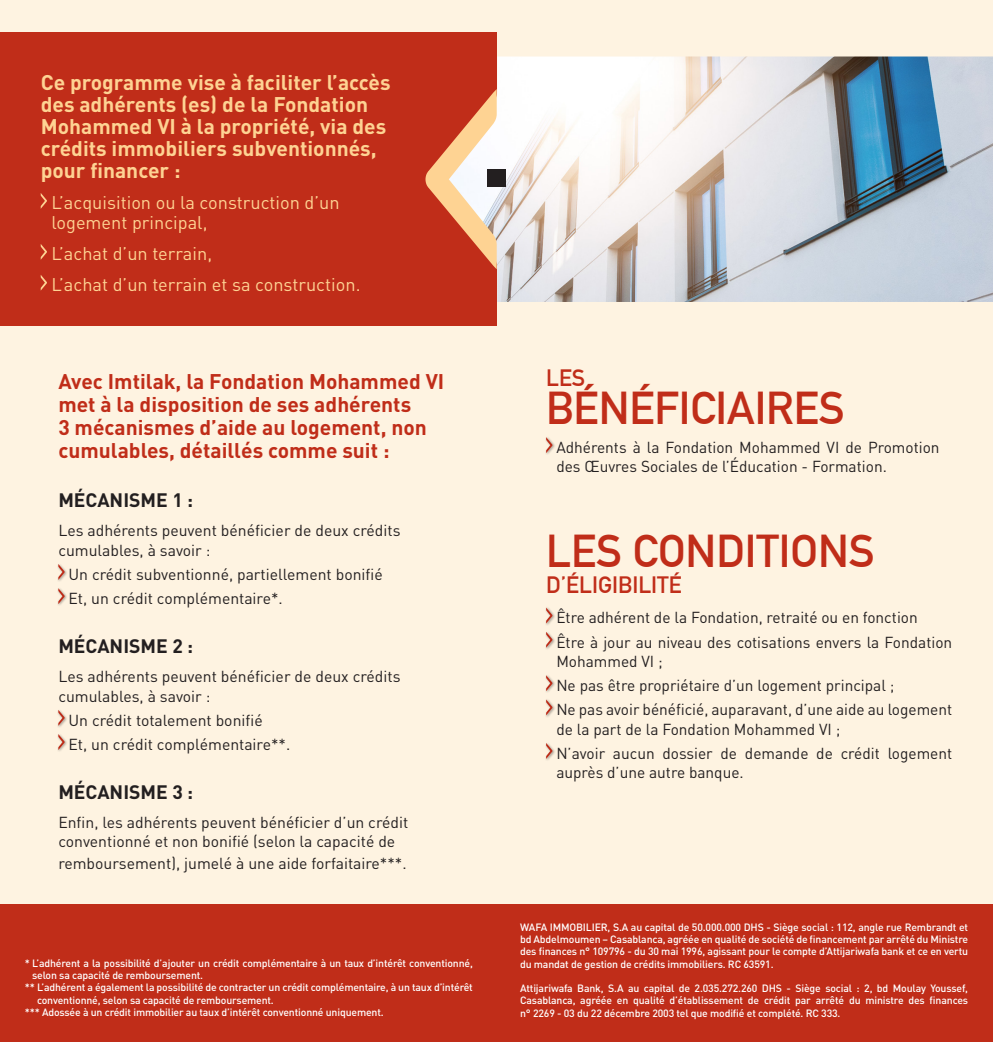
<style>
.page{position:relative;width:993px;height:1042px;background:#fff}
.page>*{position:absolute;margin:0;border:0;box-sizing:border-box;transform-origin:0 0}
.t1{font:700 44.98px "DIN Alternate";color:#c02d19}
.t2{font:700 23.1px "DIN Alternate";color:#c02d19}
.t3{font:700 21px/21.9px "DIN";color:#fed393}
.t4{font:700 21px/22.8px "DIN";color:#c02d19}
.t5{font:700 19.25px "DIN";color:#231f20}
.t6{font:18.2px/20.1px "DIN";color:#fed393}
.t7{font:15.75px/19.2px "DIN";color:#231f20}
.t8{font:500 10.5px/12.2px "DIN";letter-spacing:-.015em;color:#fff}
</style>
<div class="page">
<div style="left:0;top:0;width:992px;height:1042px;background:#fef3e1"></div>
<div style="left:0;top:32px;width:496px;height:294px;background:#c02d19"></div>
<div style="left:0;top:904px;width:992px;height:138px;background:#c02d19"></div>
<img style="left:496px;top:57px;width:496px;height:245px">
<svg style="left:425px;top:90px;width:71px;height:179px"></svg>
<div style="left:486px;top:169px;width:19px;height:18px;background:#231f20"></div>
<div style="left:544px;top:606px;width:11px;height:20px;background:#231f20;opacity:.46"></div>
<svg style="left:546px;top:607px;width:6px;height:16px"></svg>
<div style="left:544px;top:630px;width:11px;height:20px;background:#231f20;opacity:.46"></div>
<svg style="left:546px;top:632px;width:6px;height:16px"></svg>
<div style="left:544px;top:674px;width:11px;height:20px;background:#231f20;opacity:.46"></div>
<svg style="left:546px;top:675px;width:6px;height:16px"></svg>
<div style="left:544px;top:698px;width:11px;height:20px;background:#231f20;opacity:.46"></div>
<svg style="left:546px;top:699px;width:6px;height:16px"></svg>
<div style="left:544px;top:742px;width:11px;height:19px;background:#231f20;opacity:.46"></div>
<svg style="left:546px;top:743px;width:6px;height:16px"></svg>
<div style="left:544px;top:436px;width:11px;height:20px;background:#231f20;opacity:.46"></div>
<svg style="left:546px;top:437px;width:6px;height:16px"></svg>
<div style="left:57px;top:563px;width:11px;height:19px;background:#231f20;opacity:.46"></div>
<svg style="left:58px;top:564px;width:7px;height:16px"></svg>
<div style="left:57px;top:587px;width:11px;height:20px;background:#231f20;opacity:.46"></div>
<svg style="left:58px;top:588px;width:7px;height:16px"></svg>
<div style="left:57px;top:709px;width:11px;height:19px;background:#231f20;opacity:.46"></div>
<svg style="left:58px;top:710px;width:7px;height:16px"></svg>
<div style="left:57px;top:733px;width:11px;height:19px;background:#231f20;opacity:.46"></div>
<svg style="left:58px;top:734px;width:7px;height:16px"></svg>
<svg style="left:41px;top:193px;width:6px;height:16px"></svg>
<svg style="left:41px;top:244px;width:6px;height:16px"></svg>
<svg style="left:41px;top:275px;width:6px;height:15px"></svg>
<p class="t3" style="left:41px;top:71px;width:351px">Ce programme vise à faciliter l’accès des adhérents (es) de la Fondation<br>Mohammed VI à la propriété, via des crédits immobiliers subventionnés, pour financer :</p>
<p class="t6" style="left:51px;top:192px;width:289px">L’acquisition ou la construction d’un logement principal,</p>
<p class="t6" style="left:51px;top:243px;width:162px">L’achat d’un terrain,</p>
<p class="t6" style="left:51px;top:274px;width:310px">L’achat d’un terrain et sa construction.</p>
<p class="t4" style="left:58px;top:370px;width:387px">Avec Imtilak, la Fondation Mohammed VI met à la disposition de ses adhérents<br>3 mécanismes d’aide au logement, non cumulables, détaillés comme suit :</p>
<p class="t5" style="left:58px;top:488px;width:136px">MÉCANISME 1 :</p>
<p class="t7" style="left:58px;top:521px;width:343px">Les adhérents peuvent bénéficier de deux crédits cumulables, à savoir :</p>
<p class="t7" style="left:68px;top:564px;width:315px">Un crédit subventionné, partiellement bonifié</p>
<p class="t7" style="left:68px;top:588px;width:216px">Et, un crédit complémentaire*.</p>
<p class="t5" style="left:58px;top:633px;width:136px">MÉCANISME 2 :</p>
<p class="t7" style="left:58px;top:667px;width:343px">Les adhérents peuvent bénéficier de deux crédits cumulables, à savoir :</p>
<p class="t7" style="left:68px;top:710px;width:196px">Un crédit totalement bonifié</p>
<p class="t7" style="left:68px;top:734px;width:223px">Et, un crédit complémentaire**.</p>
<p class="t5" style="left:58px;top:779px;width:136px">MÉCANISME 3 :</p>
<p class="t7" style="left:58px;top:812px;width:351px">Enfin, les adhérents peuvent bénéficier d’un crédit conventionné et non bonifié (selon la capacité de</p>
<p class="t7" style="left:58px;top:853px;width:350px">remboursement), jumelé à une aide forfaitaire***.</p>
<p class="t8" style="left:32px;top:956px;width:442px;text-indent:-7px">* L’adhérent a la possibilité d’ajouter un crédit complémentaire à un taux d’intérêt conventionné, selon sa capacité de remboursement.</p>
<p class="t8" style="left:37px;top:981px;width:437px;text-indent:-12px">** L’adhérent a également la possibilité de contracter un crédit complémentaire, à un taux d’intérêt conventionné, selon sa capacité de remboursement.</p>
<p class="t8" style="left:25px;top:1005px;width:360px">*** Adossée à un crédit immobilier au taux d’intérêt conventionné uniquement.</p>
<p class="t2" style="left:546px;top:360px;width:41px">LES</p>
<p class="t1" style="left:546px;top:374px;width:300px">BÉNÉFICIAIRES</p>
<p class="t7" style="left:556px;top:437px;width:384px">Adhérents à la Fondation Mohammed VI de Promotion des Œuvres Sociales de l’Éducation - Formation.</p>
<p class="t1" style="left:546px;top:517px;width:330px">LES CONDITIONS</p>
<p class="t2" style="left:546px;top:567px;width:137px">D’ÉLIGIBILITÉ</p>
<p class="t7" style="left:556px;top:608px;width:363px">Être adhérent de la Fondation, retraité ou en fonction</p>
<p class="t7" style="left:556px;top:632px;width:397px">Être à jour au niveau des cotisations envers la Fondation<br>Mohammed VI ;</p>
<p class="t7" style="left:556px;top:675px;width:339px">Ne pas être propriétaire d’un logement principal ;</p>
<p class="t7" style="left:556px;top:700px;width:397px">Ne pas avoir bénéficié, auparavant, d’une aide au logement de la part de la Fondation Mohammed VI ;</p>
<p class="t7" style="left:556px;top:743px;width:397px">N’avoir aucun dossier de demande de crédit logement auprès d’une autre banque.</p>
<p class="t8" style="left:520px;top:920px;width:449px;text-align:justify">WAFA IMMOBILIER, S.A au capital de 50.000.000 DHS - Siège social : 112, angle rue Rembrandt et bd Abdelmoumen – Casablanca, agréée en qualité de société de financement par arrêté du Ministre des finances n° 109796 - du 30 mai 1996, agissant pour le compte d’Attijariwafa bank et ce en vertu du mandat de gestion de crédits immobiliers. RC 63591.</p>
<p class="t8" style="left:520px;top:982px;width:449px;text-align:justify">Attijariwafa Bank, S.A au capital de 2.035.272.260 DHS - Siège social : 2, bd Moulay Youssef, Casablanca, agréée en qualité d’établissement de crédit par arrêté du ministre des finances n° 2269 - 03 du 22 décembre 2003 tel que modifié et complété. RC 333.</p>
</div>
